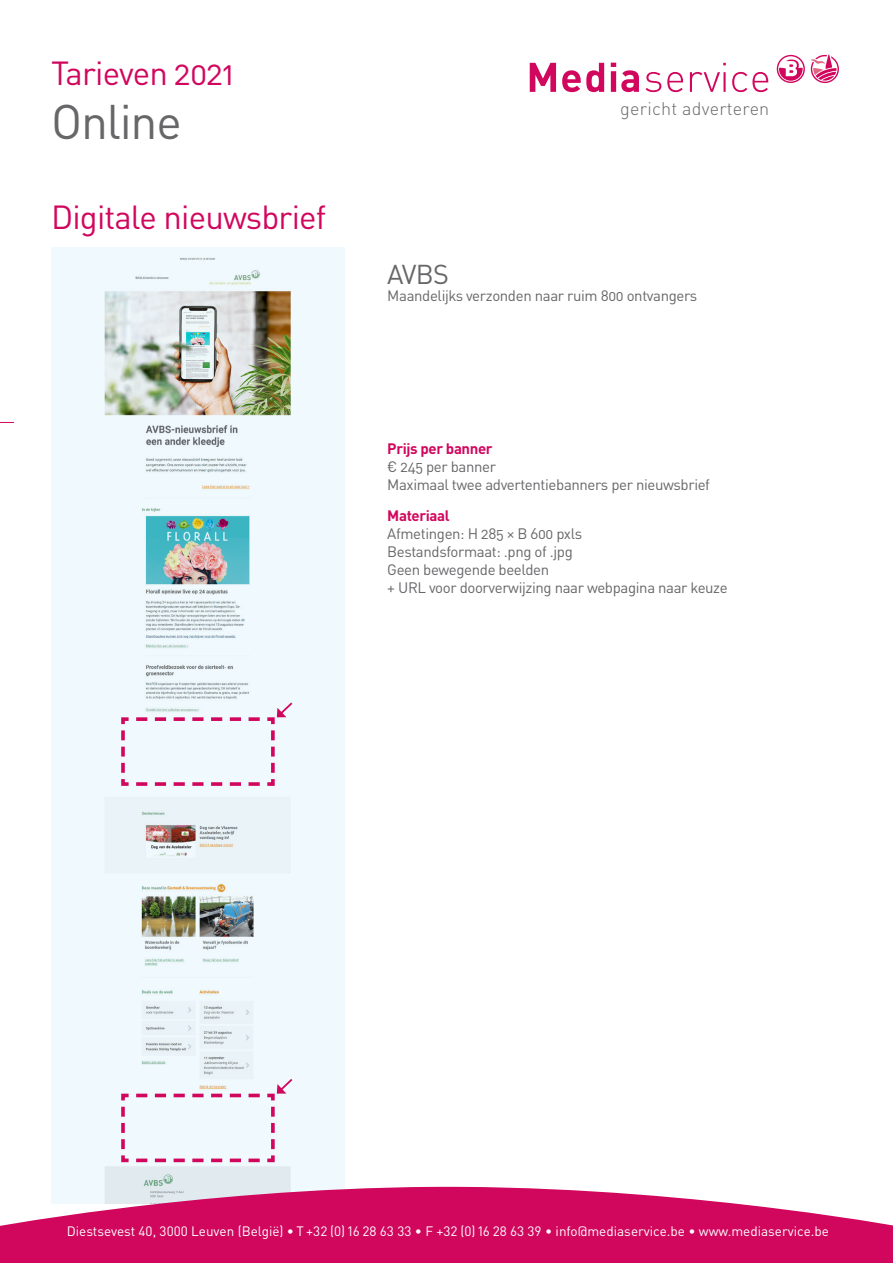
<style>
.page{position:relative;width:893px;height:1263px;background:#fff}
.page>*{position:absolute;margin:0;border:0;box-sizing:border-box;transform-origin:0 0}
._2016_TitelBlad{font:48px "DINOT";letter-spacing:-.025em;color:#67676a}
._2016_Titel{font:33px "DINOT";letter-spacing:-.025em;color:#d1075e}
._2016_TitelBlad-2{font:27px "DINOT";color:#67676a}
.t1{font:300 18px "DINOT";letter-spacing:.015em;color:#67676a}
.t2{font:15px "DINOT";letter-spacing:-.025em;color:#67676a}
._2016_Tarief_body{font:700 15px "DINOT";letter-spacing:-.025em;color:#d1075e}
.t3{font:13.5px "DINOT";color:#fff}
</style>
<div class="page">
<img style="left:51px;top:255px;width:293px;height:932px">
<svg style="left:119px;top:701px;width:175px;height:87px"></svg>
<svg style="left:119px;top:1077px;width:175px;height:87px"></svg>
<svg style="left:0;top:1187px;width:893px;height:76px;background:#d73179"></svg>
<svg style="left:530px;top:63px;width:26px;height:29px"></svg>
<svg style="left:562px;top:63px;width:42px;height:29px"></svg>
<svg style="left:611px;top:63px;width:28px;height:29px"></svg>
<svg style="left:646px;top:72px;width:15px;height:20px"></svg>
<svg style="left:667px;top:72px;width:16px;height:20px"></svg>
<svg style="left:690px;top:72px;width:30px;height:20px"></svg>
<hr style="left:723px;top:72px;width:3px;height:20px;background:#d1075e">
<svg style="left:732px;top:72px;width:36px;height:20px"></svg>
<svg style="left:777px;top:54px;width:62px;height:29px"></svg>
<svg style="left:0;top:422px;width:14px;height:1px"></svg>
<p class="_2016_Titel" style="left:51px;top:53px;width:185px">Tarieven 2021</p>
<p class="_2016_TitelBlad" style="left:51px;top:92px;width:132px">Online</p>
<p class="_2016_Titel" style="left:51px;top:197px;width:277px">Digitale nieuwsbrief</p>
<p class="t1" style="left:620px;top:98px;width:151px">gericht adverteren</p>
<p class="_2016_TitelBlad-2" style="left:387px;top:257px;width:63px">AVBS</p>
<p class="t2" style="left:387px;top:286px;width:312px">Maandelijks verzonden naar ruim 800 ontvangers</p>
<p class="_2016_Tarief_body" style="left:387px;top:439px;width:107px">Prijs per banner</p>
<p class="t2" style="left:387px;top:458px;width:110px">€ 245 per banner</p>
<p class="t2" style="left:387px;top:476px;width:324px">Maximaal twee advertentiebanners per nieuwsbrief</p>
<p class="_2016_Tarief_body" style="left:387px;top:506px;width:64px">Materiaal</p>
<p class="t2" style="left:387px;top:524px;width:196px">Afmetingen: H 285 × B 600 pxls</p>
<p class="t2" style="left:387px;top:542px;width:187px">Bestandsformaat: .png of .jpg</p>
<p class="t2" style="left:387px;top:560px;width:163px">Geen bewegende beelden</p>
<p class="t2" style="left:387px;top:578px;width:342px">+ URL voor doorverwijzing naar webpagina naar keuze</p>
<p class="t3" style="left:67px;top:1223px;width:764px">Diestsevest 40, 3000 Leuven (België) • T +32 (0)16 28 63 33 • F +32 (0)16 28 63 39 • info@mediaservice.be • www.mediaservice.be</p>
</div>
